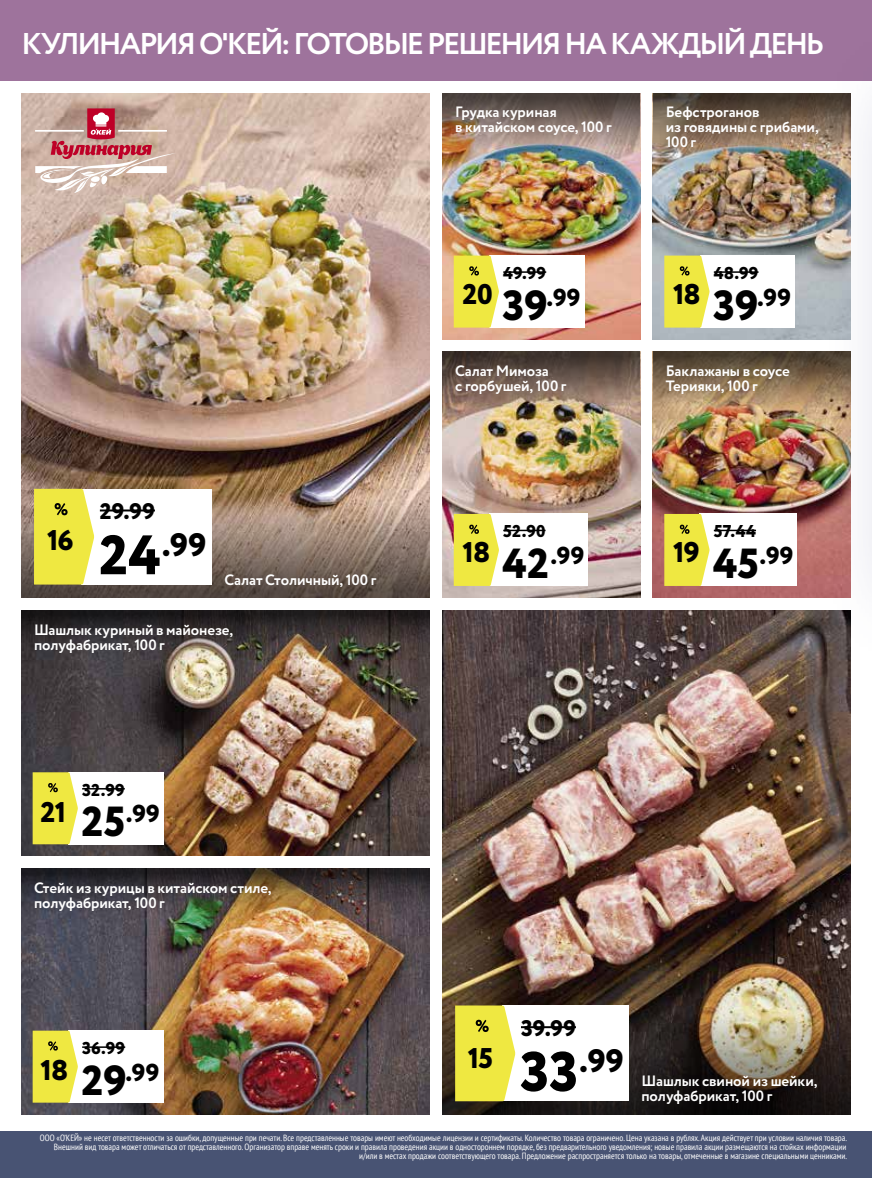
<style>
.page{position:relative;width:872px;height:1178px;background:#fff}
.page>*{position:absolute;margin:0;border:0;box-sizing:border-box;transform-origin:0 0}
.t1{font:800 32.4px "Circe";color:#000}
.t2{font:700 30px "Circe";letter-spacing:-.075em;color:#fff}
.t3{font:800 28.5px "Circe";letter-spacing:-.025em;color:#000}
.t4{font:800 24.45px "Circe";letter-spacing:.01em;color:#000}
.t5{font:800 22.5px "Circe";letter-spacing:.005em;color:#000}
.t6{font:800 17.1px "Circe";letter-spacing:.01em;color:#000}
.t7{font:700 15px/15px "Circe";letter-spacing:-.005em;color:#fff}
.t8{font:condensed 9px/9px "PT Sans";color:#fff;text-align:right}
.s1{font-size:55.5px}
.s2{font-size:42px}
</style>
<div class="page">
<div style="left:0;top:1131px;width:872px;height:47px;background:#485373"></div>
<div style="left:0;top:0;width:872px;height:81px;background:#9e739c"></div>
<img style="left:442px;top:160px;width:198px;height:179px">
<img style="left:442px;top:94px;width:198px;height:66px">
<div style="left:489px;top:256px;width:96px;height:72px;background:#fff"></div>
<hr style="left:503px;top:271px;width:43px;height:2px;background:#000">
<svg style="left:454px;top:256px;width:45px;height:72px;background:#ede652"></svg>
<img style="left:653px;top:160px;width:168px;height:179px">
<img style="left:653px;top:94px;width:168px;height:66px">
<div style="left:699px;top:256px;width:95px;height:72px;background:#fff"></div>
<hr style="left:714px;top:271px;width:44px;height:2px;background:#000">
<svg style="left:664px;top:256px;width:45px;height:72px;background:#ece650"></svg>
<img style="left:442px;top:610px;width:408px;height:387px">
<img style="left:442px;top:997px;width:408px;height:117px">
<div style="left:502px;top:1005px;width:126px;height:96px;background:#fff"></div>
<hr style="left:521px;top:1026px;width:55px;height:2px;background:#000">
<svg style="left:455px;top:1005px;width:60px;height:96px;background:#ece550"></svg>
<img style="left:442px;top:418px;width:198px;height:179px">
<img style="left:442px;top:352px;width:198px;height:66px">
<div style="left:489px;top:514px;width:99px;height:72px;background:#fff"></div>
<hr style="left:503px;top:530px;width:42px;height:1px;background:#000">
<svg style="left:454px;top:514px;width:45px;height:72px;background:#ede651"></svg>
<img style="left:653px;top:418px;width:168px;height:179px">
<img style="left:653px;top:352px;width:168px;height:66px">
<div style="left:699px;top:514px;width:98px;height:72px;background:#fff"></div>
<hr style="left:714px;top:530px;width:42px;height:1px;background:#000">
<svg style="left:664px;top:514px;width:45px;height:72px;background:#ece54f"></svg>
<img style="left:21px;top:937px;width:408px;height:177px">
<img style="left:21px;top:868px;width:408px;height:69px">
<div style="left:68px;top:1030px;width:96px;height:72px;background:#fff"></div>
<hr style="left:82px;top:1046px;width:43px;height:2px;background:#000">
<svg style="left:33px;top:1030px;width:45px;height:72px;background:#ece552"></svg>
<img style="left:21px;top:679px;width:408px;height:177px">
<img style="left:21px;top:610px;width:408px;height:69px">
<div style="left:68px;top:772px;width:96px;height:72px;background:#fff"></div>
<hr style="left:82px;top:788px;width:43px;height:1px;background:#000">
<svg style="left:33px;top:772px;width:45px;height:72px;background:#ece652"></svg>
<img style="left:21px;top:94px;width:408px;height:386px">
<svg style="left:21px;top:480px;width:408px;height:117px;background:#8b7667"></svg>
<div style="left:81px;top:489px;width:131px;height:95px;background:#fff"></div>
<hr style="left:100px;top:509px;width:55px;height:2px;background:#000">
<svg style="left:34px;top:489px;width:60px;height:95px;background:#ede650"></svg>
<svg style="left:35px;top:108px;width:141px;height:85px;background:#cda39c"></svg>
<div style="left:821px;top:22px;width:51px;height:647px;background:#555792;opacity:.3"></div>
<h2 class="t2" style="left:21px;top:24px;width:804px">КУЛИНАРИЯ О'КЕЙ: ГОТОВЫЕ РЕШЕНИЯ НА КАЖДЫЙ ДЕНЬ</h2>
<h3 class="t3" style="left:47px;top:521px;width:28px">16</h3>
<h3 class="t5" style="left:100px;top:496px;width:57px">29.99</h3>
<h1 class="t1" style="left:99px;top:523px;width:109px"><span class="s1">24</span>.99</h1>
<h3 class="t7" style="left:224px;top:573px;width:153px">Салат Столичный, 100 г</h3>
<h3 class="t7" style="left:34px;top:623px;width:201px">Шашлык куриный в майонезе, полуфабрикат, 100 г</h3>
<h3 class="t3" style="left:40px;top:793px;width:27px">21</h3>
<h3 class="t6" style="left:82px;top:778px;width:44px">32.99</h3>
<h3 class="t4" style="left:82px;top:797px;width:80px"><span class="s2">25</span>.99</h3>
<h3 class="t7" style="left:34px;top:881px;width:239px">Стейк из курицы в китайском стиле, полуфабрикат, 100 г</h3>
<h3 class="t3" style="left:40px;top:1051px;width:29px">18</h3>
<h3 class="t6" style="left:82px;top:1036px;width:45px">36.99</h3>
<h3 class="t4" style="left:82px;top:1056px;width:79px"><span class="s2">29</span>.99</h3>
<h3 class="t7" style="left:455px;top:105px;width:158px">Грудка куриная<br>в китайском соусе, 100 г</h3>
<h3 class="t7" style="left:665px;top:105px;width:155px">Бефстроганов<br>из говядины с грибами,<br>100 г</h3>
<h3 class="t6" style="left:503px;top:261px;width:44px">49.99</h3>
<h3 class="t6" style="left:714px;top:261px;width:46px">48.99</h3>
<h3 class="t3" style="left:462px;top:275px;width:32px">20</h3>
<h3 class="t4" style="left:502px;top:281px;width:79px"><span class="s2">39</span>.99</h3>
<h3 class="t3" style="left:673px;top:275px;width:29px">18</h3>
<h3 class="t4" style="left:713px;top:281px;width:79px"><span class="s2">39</span>.99</h3>
<h3 class="t7" style="left:455px;top:364px;width:113px">Салат Мимоза<br>с горбушей, 100 г</h3>
<h3 class="t7" style="left:665px;top:364px;width:126px">Баклажаны в соусе<br>Терияки, 100 г</h3>
<h3 class="t6" style="left:503px;top:520px;width:44px">52.90</h3>
<h3 class="t6" style="left:714px;top:520px;width:44px">57.44</h3>
<h3 class="t3" style="left:462px;top:533px;width:29px">18</h3>
<h3 class="t4" style="left:502px;top:539px;width:83px"><span class="s2">42</span>.99</h3>
<h3 class="t3" style="left:673px;top:533px;width:28px">19</h3>
<h3 class="t4" style="left:713px;top:539px;width:82px"><span class="s2">45</span>.99</h3>
<h3 class="t3" style="left:468px;top:1038px;width:27px">15</h3>
<h3 class="t5" style="left:521px;top:1013px;width:56px">39.99</h3>
<h1 class="t1" style="left:520px;top:1039px;width:105px"><span class="s1">33</span>.99</h1>
<h3 class="t7" style="left:641px;top:1074px;width:177px">Шашлык свиной из шейки, полуфабрикат, 100 г</h3>
<p class="t8" style="left:40px;top:1133px;width:808px">ООО «О’КЕЙ» не несет ответственности за ошибки, допущенные при печати. Все представленные товары имеют необходимые лицензии и сертификаты. Количество товара ограничено. Цена указана в рублях. Акция действует при условии наличия товара.<br>Внешний вид товара может отличаться от представленного. Организатор вправе менять сроки и правила проведения акции в одностороннем порядке, без предварительного уведомления; новые правила акции размещаются на стойках информации и/или в местах продажи соответствующего товара. Предложение распространяется только на товары, отмеченные в магазине специальными ценниками.</p>
</div>
